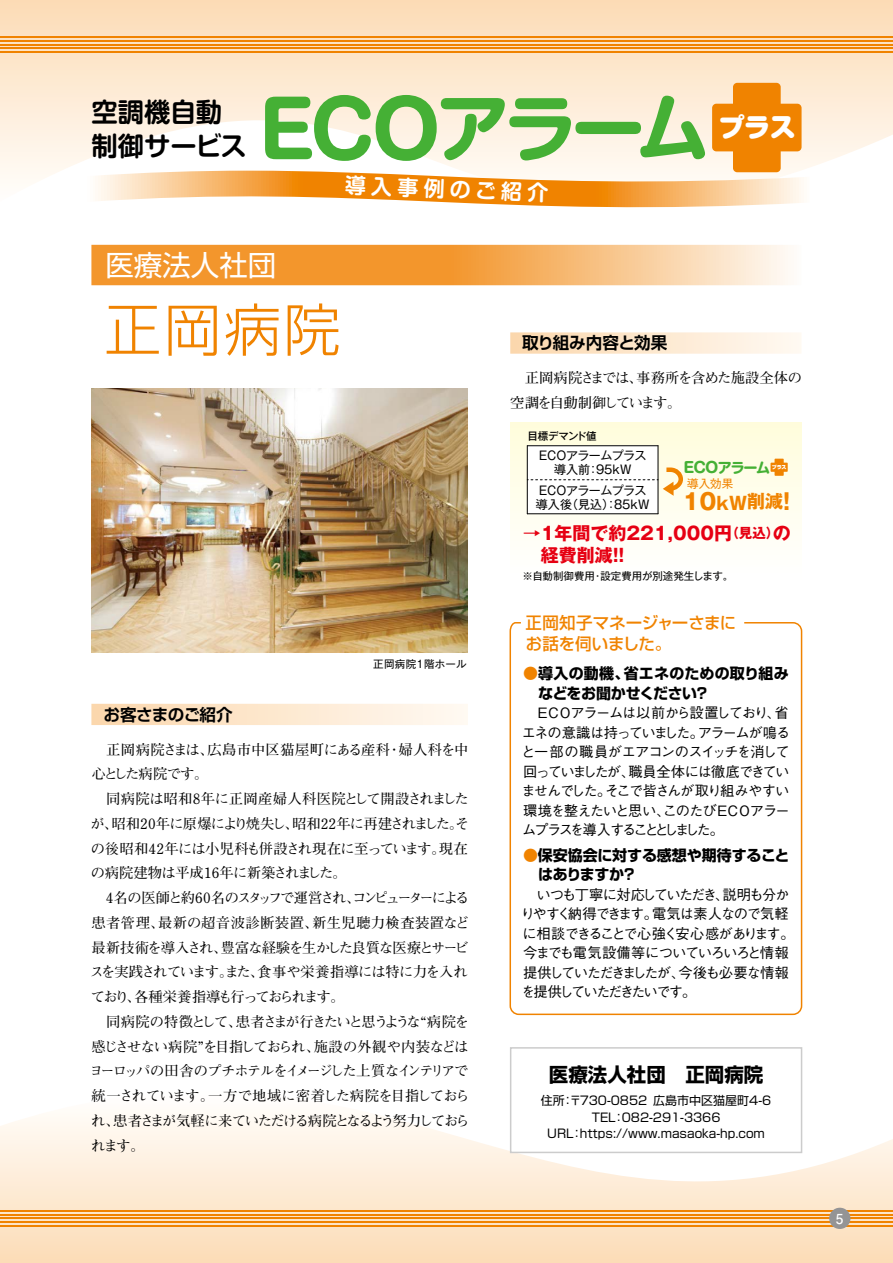
<style>
.page{position:relative;width:893px;height:1263px;background:#fff}
.page>*{position:absolute;margin:0;border:0;box-sizing:border-box;transform-origin:0 0}
.t1{font:700 73.65px "Shin M Go Pr 6 N";color:#45b035}
.t2{font:300 57px "Shin Go Pr 5";color:#f08300}
.t3{font:28.5px "Shin Go Pr 5";color:#fff}
.t4{font:700 26.4px/34px "Shin M Go Pr 6 N De";color:#000}
.t5{font:900 26.25px "Shin M Go Pr 6 N";color:#fff}
.t6{font:700 21px "Shin M Go Pr 6 N De";color:#fff}
.t7{font:700 19.5px "Shin Go Pr 5";color:#000}
.t8{font:700 18px/22.5px "Gothic MB101 Pr 5";color:#e60012}
.t9{font:700 18px "Gothic MB101 Pr 5";color:#f08300}
.t10{font:700 16.65px "Shin Go Pr 5 De";letter-spacing:-.03em;color:#000}
.t11{font:500 16.5px/21px "Shin Go Pr 5";letter-spacing:-.01em;color:#f08300}
.t12{font:700 15px/19.5px "Shin Go Pr 5";letter-spacing:-.005em;color:#000}
.t13{font:700 14.25px/24.8px "Futo Min A101 Pr 5";letter-spacing:-.045em;color:#000}
.t14{font:500 14.25px/19.5px "Gothic BBB Pr 5";letter-spacing:-.105em;color:#000;text-align:justify}
.t15{font:700 14.1px "Shin M Go Pr 6 N";color:#45b035}
.t16{font:700 13.8px "Futo Go B101 Pr 5";color:#fff}
.t17{font:12px/16.5px "Shin Go Pr 5";color:#000;text-align:center}
.t18{font:12px/13.5px "Gothic MB101 Pr 5";letter-spacing:-.045em;color:#000}
.t19{font:11.55px "Gothic MB101 Pr 5";color:#f08300}
.t20{font:10.5px "Gothic MB101 Pr 5";color:#000}
.t21{font:10.5px "Gothic MB101 Pr 5";letter-spacing:.02em;color:#000}
.t22{font:500 10.5px "Gothic MB101 Pr 5";letter-spacing:-.045em;color:#000}
.t23{font:900 5.1px "Shin M Go Pr 6 N";color:#fff}
.s1{font-size:76.8px}
.s2{font-size:14.7px}
.s3{font-size:22.5px}
.s4{font-size:13.5px}
.s5{color:#f08300}
</style>
<div class="page">
<hr style="left:0;top:0;width:1px;height:1263px;background:#f08300">
<svg style="left:0;top:1091px;width:893px;height:172px"></svg>
<svg style="left:0;top:0;width:893px;height:240px"></svg>
<hr style="left:0;top:1210px;width:893px;height:2px;background:#f08300">
<hr style="left:0;top:1214px;width:893px;height:1px;background:#f08300">
<hr style="left:0;top:1217px;width:893px;height:2px;background:#f08300">
<hr style="left:0;top:1221px;width:893px;height:2px;background:#f08300">
<hr style="left:0;top:1225px;width:893px;height:2px;background:#f08300">
<hr style="left:0;top:36px;width:893px;height:2px;background:#f08300">
<hr style="left:0;top:40px;width:893px;height:2px;background:#f08300">
<hr style="left:0;top:44px;width:893px;height:2px;background:#f08300">
<hr style="left:0;top:48px;width:893px;height:1px;background:#f08300">
<hr style="left:0;top:51px;width:893px;height:2px;background:#f08300">
<img style="left:91px;top:388px;width:376px;height:264px">
<svg style="left:91px;top:245px;width:697px;height:40px"></svg>
<svg style="left:509px;top:622px;width:294px;height:394px"></svg>
<div style="left:712px;top:104px;width:89px;height:47px;background:#f08300;border-radius:4px"></div>
<div style="left:733px;top:83px;width:48px;height:89px;background:#f08300;border-radius:4px"></div>
<svg style="left:84px;top:171px;width:725px;height:40px"></svg>
<div style="left:91px;top:704px;width:377px;height:21px;background:linear-gradient(to right,#fbd7ac,#fffaf3)"></div>
<div style="left:510px;top:332px;width:291px;height:22px;background:linear-gradient(to right,#fbd7ac,#fff9f3)"></div>
<div style="left:511px;top:1048px;width:290px;height:104px;background:#fff"></div>
<div style="left:510px;top:1047px;width:292px;height:106px;border:2px solid #ccc"></div>
<div style="left:510px;top:422px;width:291px;height:162px;background:linear-gradient(to bottom,#fefbda,#fefeff)"></div>
<div style="left:527px;top:446px;width:131px;height:68px;background:#fff"></div>
<hr style="left:527px;top:513px;width:131px;height:1px;background:#000">
<hr style="left:527px;top:446px;width:1px;height:68px;background:#000">
<hr style="left:658px;top:446px;width:1px;height:68px;background:#000">
<hr style="left:527px;top:445px;width:131px;height:1px;background:#000">
<div style="left:771px;top:463px;width:17px;height:9px;background:#f08300"></div>
<div style="left:774px;top:459px;width:10px;height:17px;background:#f08300"></div>
<svg style="left:527px;top:465px;width:158px;height:31px"></svg>
<div style="left:829px;top:1208px;width:21px;height:21px;background:#949495;border-radius:50%"></div>
<h3 class="t4" style="left:91px;top:94px;width:157px">空調機自動制御サービス</h3>
<h1 class="t1" style="left:258px;top:65px;width:453px"><span class="s1">ECO</span>アラーム</h1>
<h3 class="t6" style="left:346px;top:168px;width:205px;rotate:2deg">導入事例のご紹介</h3>
<h3 class="t5" style="left:718px;top:113px;width:79px">プラス</h3>
<h3 class="t3" style="left:105px;top:242px;width:173px">医療法人社団</h3>
<h2 class="t2" style="left:104px;top:283px;width:238px">正岡病院</h2>
<p class="t10" style="left:522px;top:329px;width:147px">取り組み内容と効果</p>
<p class="t13" style="left:510px;top:364px;width:293px">　正岡病院さまでは、事務所を含めた施設全体の空調を自動制御しています。</p>
<p class="t22" style="left:528px;top:428px;width:71px">目標デマンド値</p>
<p class="t18" style="left:537px;top:448px;width:111px;text-align:center">ＥＣＯアラームプラス導入前：95kW</p>
<p class="t18" style="left:536px;top:483px;width:115px">ＥＣＯアラームプラス導入後（見込）：85kW</p>
<p class="t15" style="left:684px;top:455px;width:88px"><span class="s2">ECO</span>アラーム</p>
<p class="t23" style="left:772px;top:464px;width:16px">プラス</p>
<p class="t19" style="left:687px;top:474px;width:48px">導入効果</p>
<p class="t9" style="left:682px;top:487px;width:109px"><span class="s3">10</span>ｋW削減<span class="s3">!</span></p>
<p class="t8" style="left:523px;top:520px;width:269px">→1年間で約221,000円<span class="s4">（見込）</span>の　経費削減！！</p>
<p class="t20" style="left:522px;top:567px;width:212px">※自動制御費用・設定費用が別途発生します。</p>
<p class="t10" style="left:103px;top:701px;width:131px">お客さまのご紹介</p>
<p class="t21" style="left:373px;top:655px;width:95px">正岡病院１階ホール</p>
<p class="t13" style="left:90px;top:736px;width:381px">　正岡病院さまは、広島市中区猫屋町にある産科・婦人科を中心とした病院です。<br>　同病院は昭和8年に正岡産婦人科医院として開設されましたが、昭和20年に原爆により焼失し、昭和22年に再建されました。その後昭和42年には小児科も併設され現在に至っています。現在の病院建物は平成16年に新築されました。<br>　4名の医師と約60名のスタッフで運営され、コンピューターによる患者管理、最新の超音波診断装置、新生児聴力検査装置など最新技術を導入され、豊富な経験を生かした良質な医療とサービスを実践されています。また、食事や栄養指導には特に力を入れており、各種栄養指導も行っておられます。</p>
<p class="t13" style="left:89px;top:1008px;width:382px;text-align:justify;text-indent:17px">同病院の特徴として、患者さまが行きたいと思うような“病院を感じさせない病院”を目指しておられ、施設の外観や内装などはヨーロッパの田舎のプチホテルをイメージした上質なインテリアで統一されています。一方で地域に密着した病院を目指しておられ、患者さまが気軽に来ていただける病院となるよう努力しておられます。</p>
<p class="t11" style="left:525px;top:611px;width:212px">正岡知子マネージャーさまにお話を伺いました。</p>
<p class="t12" style="left:538px;top:662px;width:252px;text-indent:-15px"><span class="s5">●</span>導入の動機、省エネのための取り組みなどをお聞かせください？</p>
<p class="t14" style="left:521px;top:702px;width:271px">　ＥＣＯアラームは以前から設置しており、省エネの意識は持っていました。アラームが鳴ると一部の職員がエアコンのスイッチを消して回っていましたが、職員全体には徹底できていませんでした。そこで皆さんが取り組みやすい環境を整えたいと思い、このたびＥＣＯアラームプラスを導入することとしました。</p>
<p class="t12" style="left:538px;top:844px;width:253px;text-indent:-15px"><span class="s5">●</span>保安協会に対する感想や期待することはありますか？</p>
<p class="t14" style="left:521px;top:883px;width:275px;text-align:left">　いつも丁寧に対応していただき、説明も分かりやすく納得できます。電気は素人なので気軽に相談できることで心強く安心感があります。今までも電気設備等についていろいろと情報提供していただきましたが、今後も必要な情報を提供していただきたいです。</p>
<h3 class="t7" style="left:549px;top:1059px;width:216px">医療法人社団　正岡病院</h3>
<p class="t17" style="left:541px;top:1091px;width:232px">住所：〒730-0852 広島市中区猫屋町4-6<br>TEL：082-291-3366<br>URL：https://www.masaoka-hp.com</p>
<p class="t16" style="left:836px;top:1207px;width:9px">5</p>
</div>
